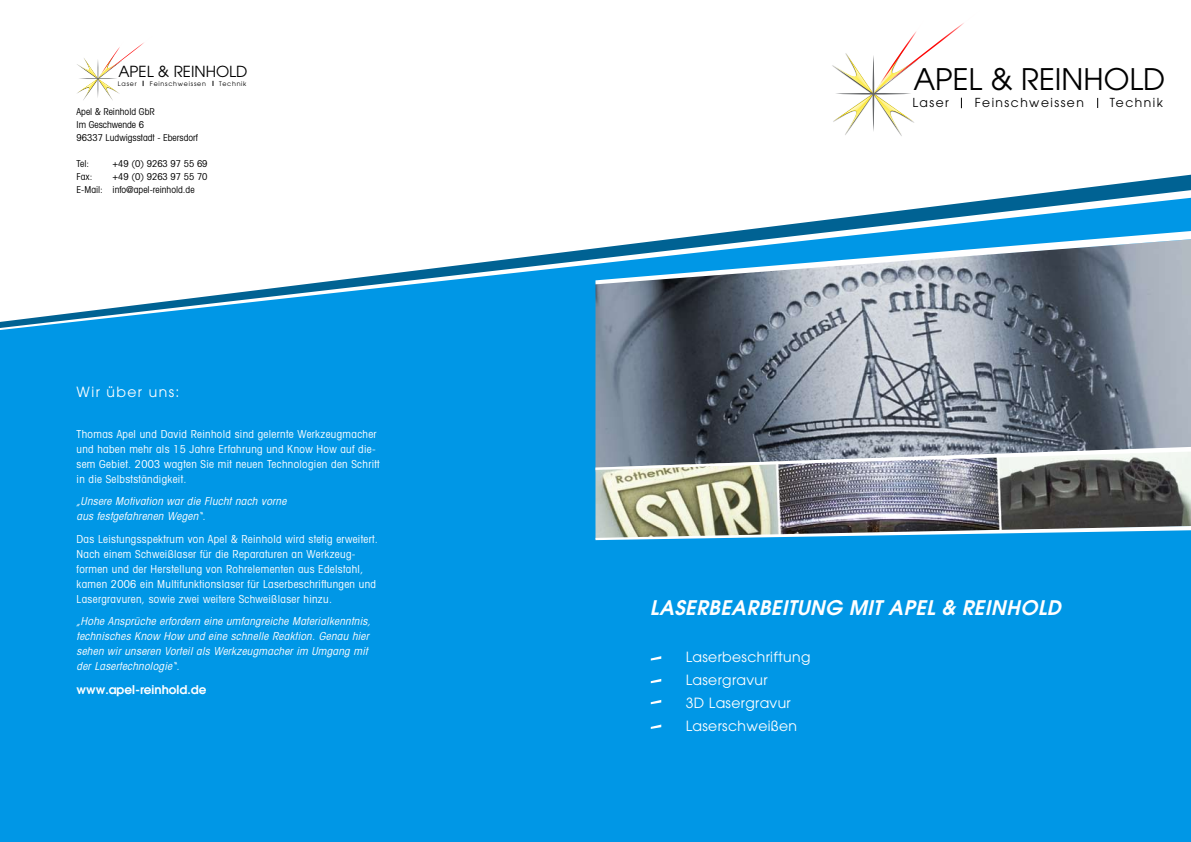
<style>
.page{position:relative;width:1191px;height:842px;background:#fff}
.page>*{position:absolute;margin:0;border:0;box-sizing:border-box;transform-origin:0 0}
.t1{font:29.6px "Avant Garde";color:#000}
.t2{font:italic 600 20px "Avant Garde";color:#fff}
.t3{font:15.2px "Avant Garde";color:#000}
.t4{font:14px/23px "Avant Garde";letter-spacing:.025em;color:#fff}
.t5{font:14px "Avant Garde";letter-spacing:.1em;color:#fff}
.t6{font:12.3px "Avant Garde";letter-spacing:.12em;color:#000}
.t7{font:600 12px "Avant Garde";color:#fff}
.t8{font:condensed 11px/15px "Avant Garde";letter-spacing:.03em;color:#fff}
.t9{font:italic condensed 11px/15px "Avant Garde";color:#fff}
.t10{font:condensed 9.5px/13px "Avant Garde";color:#000}
.t11{font:6.3px "Avant Garde";letter-spacing:.12em;color:#000}
</style>
<div class="page">
<div style="left:0;top:328px;width:1191px;height:514px;background:#0097e6"></div>
<svg style="left:0;top:175px;width:1191px;height:153px"></svg>
<svg style="left:832px;top:23px;width:132px;height:112px"></svg>
<img style="left:595px;top:284px;width:596px;height:163px">
<img style="left:595px;top:470px;width:596px;height:56px">
<svg style="left:651px;top:656px;width:10px;height:4px"></svg>
<svg style="left:651px;top:679px;width:10px;height:4px"></svg>
<svg style="left:651px;top:700px;width:10px;height:4px"></svg>
<svg style="left:651px;top:724px;width:10px;height:5px"></svg>
<svg style="left:595px;top:526px;width:596px;height:14px"></svg>
<svg style="left:595px;top:231px;width:596px;height:53px"></svg>
<svg style="left:595px;top:447px;width:596px;height:23px"></svg>
<svg style="left:77px;top:42px;width:67px;height:58px"></svg>
<h3 class="t3" style="left:118px;top:62px;width:131px">APEL &amp; REINHOLD</h3>
<p class="t11" style="left:118px;top:79px;width:20px">Laser</p>
<p class="t11" style="left:150px;top:79px;width:57px">Feinschweissen</p>
<p class="t11" style="left:219px;top:79px;width:29px">Technik</p>
<p class="t10" style="left:77px;top:105px;width:123px">Apel &amp; Reinhold GbR<br>Im Geschwende 6<br>96337 Ludwigsstadt - Ebersdorf</p>
<p class="t10" style="left:77px;top:157px;width:14px">Tel:</p>
<p class="t10" style="left:113px;top:157px;width:96px">+49 (0) 9263 97 55 69</p>
<p class="t10" style="left:77px;top:170px;width:17px">Fax:</p>
<p class="t10" style="left:77px;top:170px;width:132px;text-indent:36px">+49 (0) 9263 97 55 70<br>E-Mail: info@apel-reinhold.de</p>
<p class="t5" style="left:77px;top:384px;width:104px">Wir über uns:</p>
<p class="t8" style="left:77px;top:427px;width:305px">Thomas Apel und David Reinhold sind gelernte Werkzeugmacher und haben mehr als 15 Jahre Erfahrung und Know How auf die&shy;sem Gebiet. 2003 wagten Sie mit neuen Technologien den Schritt in die Selbstständigkeit.</p>
<p class="t9" style="left:77px;top:494px;width:214px">„Unsere Motivation war die Flucht nach vorne aus festgefahrenen Wegen“.</p>
<p class="t8" style="left:77px;top:531px;width:303px">Das Leistungsspektrum von Apel &amp; Reinhold wird stetig erweitert.<br>Nach einem Schweißlaser für die Reparaturen an Werkzeug&shy;formen und der Herstellung von Rohrelementen aus Edelstahl, kamen 2006 ein Multifunktionslaser für Laserbeschriftungen und Lasergravuren, sowie zwei weitere Schweißlaser hinzu.</p>
<p class="t9" style="left:77px;top:613px;width:298px">„Hohe Ansprüche erfordern eine umfangreiche Materialkenntnis, technisches Know How und eine schnelle Reaktion. Genau hier sehen wir unseren Vorteil als Werkzeugmacher im Umgang mit der Lasertechnologie“.</p>
<p class="t7" style="left:77px;top:681px;width:131px">www.apel-reinhold.de</p>
<h1 class="t1" style="left:913px;top:62px;width:253px">APEL &amp; REINHOLD</h1>
<p class="t6" style="left:912px;top:95px;width:38px">Laser</p>
<p class="t6" style="left:974px;top:95px;width:111px">Feinschweissen</p>
<p class="t6" style="left:1109px;top:95px;width:55px">Technik</p>
<h2 class="t2" style="left:649px;top:594px;width:418px">LASERBEARBEITUNG MITAPEL &amp; REINHOLD</h2>
<p class="t4" style="left:685px;top:645px;width:126px">Laserbeschriftung<br>Lasergravur<br>3D Lasergravur<br>Laserschweißen</p>
</div>
